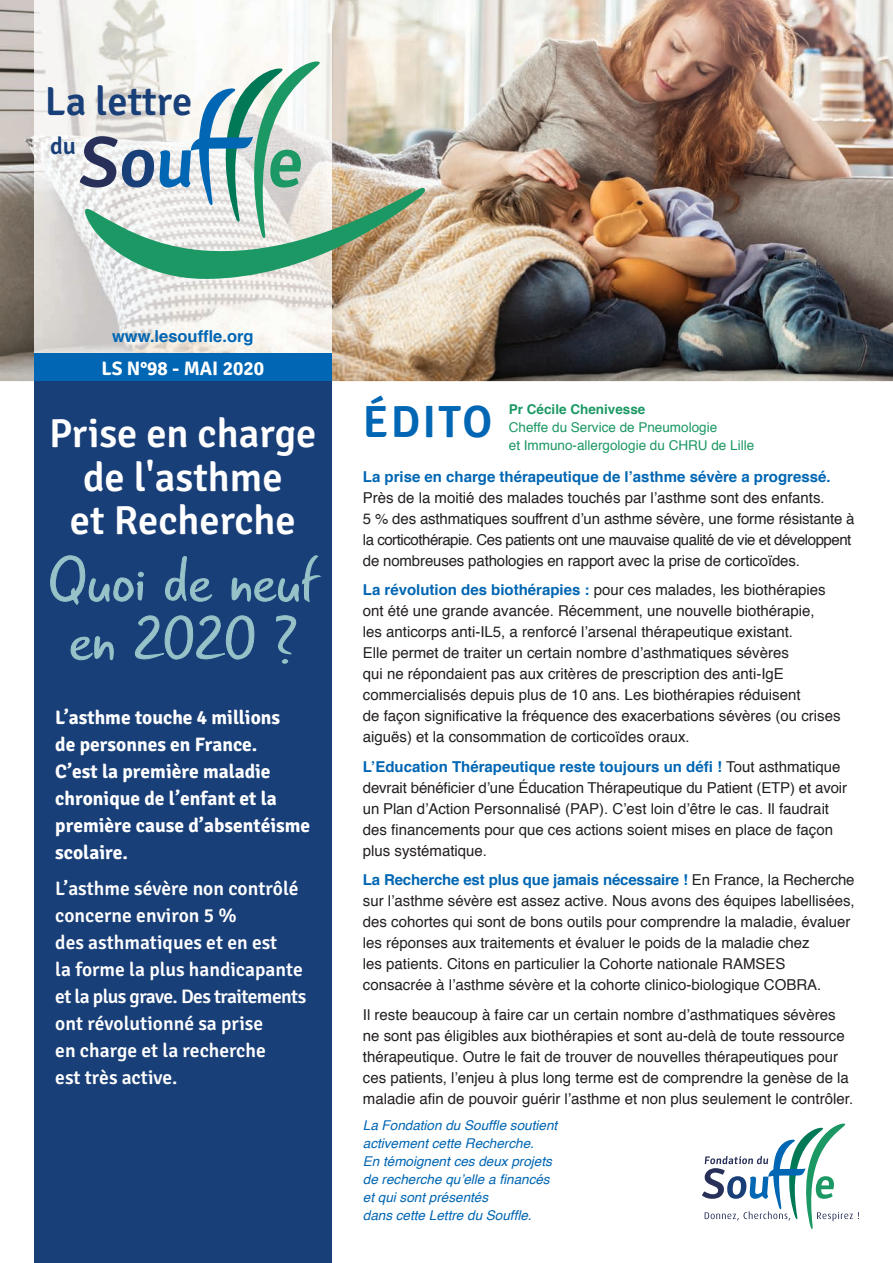
<style>
.page{position:relative;width:893px;height:1263px;background:#fff}
.page>*{position:absolute;margin:0;border:0;box-sizing:border-box;transform-origin:0 0}
.t1{font:64.5px/58.5px "Gunny Rewritten";color:#96c2c8;text-align:center}
.t2{font:600 45px "Signika";letter-spacing:.05em;color:#0166b3}
.t3{font:600 40.5px/43.5px "Signika Negative";color:#fff;text-align:center}
.t4{font:600 40.5px "Signika Negative";color:#193f78}
.t5{font:600 24px "Signika Negative";color:#193f78}
.t6{font:600 19.5px/27px "Signika Negative";color:#fff}
.t7{font:700 19.5px/27px "Signika Negative";color:#fff}
.t8{font:700 16.5px "Helvetica";color:#0166b3}
.t9{font:15px/21px "Helvetica";color:#231f20}
.t10{font:700 15px "Helvetica";color:#0166b3}
.t11{font:italic 13.5px/18px "Helvetica";color:#0166b3}
.t12{font:13.5px/18px "Helvetica";color:#1c9864}
.t13{font:700 13.5px "Helvetica";color:#1c9864}
.s1{font-weight:700;color:#0166b3}
</style>
<div class="page">
<img style="left:0;top:0;width:893px;height:381px">
<img style="left:34px;top:0;width:298px;height:353px">
<svg style="left:702px;top:1123px;width:157px;height:106px"></svg>
<div style="left:34px;top:353px;width:298px;height:28px;background:#0166b3"></div>
<div style="left:34px;top:381px;width:298px;height:882px;background:#193f78"></div>
<svg style="left:50px;top:555px;width:94px;height:50px"></svg>
<svg style="left:165px;top:556px;width:47px;height:46px"></svg>
<svg style="left:231px;top:555px;width:91px;height:47px"></svg>
<svg style="left:70px;top:636px;width:44px;height:25px"></svg>
<svg style="left:134px;top:615px;width:121px;height:45px"></svg>
<svg style="left:276px;top:615px;width:21px;height:49px"></svg>
<svg style="left:80px;top:61px;width:346px;height:219px"></svg>
<h3 class="t4" style="left:45px;top:78px;width:149px">La lettre</h3>
<h3 class="t5" style="left:50px;top:132px;width:27px">du</h3>
<p class="t8" style="left:112px;top:323px;width:143px">www.lesouffle.org</p>
<h3 class="t7" style="left:102px;top:355px;width:164px">LS N°98 - MAI 2020</h3>
<h3 class="t3" style="left:49px;top:412px;width:269px">Prise en charge de l'asthme<br>et Recherche</h3>
<h1 class="t1" style="left:48px;top:553px;width:271px">Quoi de neuf en 2020 ?</h1>
<h3 class="t7" style="left:55px;top:704px;width:256px">L’asthme touche 4 millions<br>de personnes en France.<br>C’est la première maladie chronique de l’enfant et la première cause d’absentéisme scolaire.</h3>
<h3 class="t6" style="left:55px;top:875px;width:252px">L’asthme sévère non contrôlé concerne environ 5 %<br>des asthmatiques et en est<br>la forme la plus handicapante et la plus grave. Des traitements ont révolutionné sa prise<br>en charge et la recherche<br>est très active.</h3>
<h2 class="t2" style="left:363px;top:396px;width:131px">ÉDITO</h2>
<p class="t13" style="left:509px;top:398px;width:138px">Pr Cécile Chenivesse</p>
<p class="t12" style="left:509px;top:418px;width:247px">Cheffe du Service de Pneumologie<br>et Immuno-allergologie du CHRU de Lille</p>
<p class="t10" style="left:363px;top:464px;width:469px">La prise en charge thérapeutique de l’asthme sévère a progressé.</p>
<p class="t9" style="left:363px;top:487px;width:493px">Près de la moitié des malades touchés par l’asthme sont des enfants.<br>5 % des asthmatiques souffrent d’un asthme sévère, une forme résistante à la corticothérapie. Ces patients ont une mauvaise qualité de vie et développent de nombreuses pathologies en rapport avec la prise de corticoïdes.</p>
<p class="t9" style="left:363px;top:580px;width:479px"><span class="s1">La révolution des biothérapies :</span> pour ces malades, les biothérapies ont été une grande avancée. Récemment, une nouvelle biothérapie,<br>les anticorps anti-IL5, a renforcé l’arsenal thérapeutique existant.<br>Elle permet de traiter un certain nombre d’asthmatiques sévères<br>qui ne répondaient pas aux critères de prescription des anti-IgE commercialisés depuis plus de 10 ans. Les biothérapies réduisent<br>de façon significative la fréquence des exacerbations sévères (ou crises aiguës) et la consommation de corticoïdes oraux.</p>
<p class="t9" style="left:363px;top:757px;width:486px"><span class="s1">L’Education Thérapeutique reste toujours un défi !</span> Tout asthmatique devrait bénéficier d’une Éducation Thérapeutique du Patient (ETP) et avoir un Plan d’Action Personnalisé (PAP). C’est loin d’être le cas. Il faudrait des financements pour que ces actions soient mises en place de façon plus systématique.</p>
<p class="t9" style="left:363px;top:870px;width:493px"><span class="s1">La Recherche est plus que jamais nécessaire !</span> En France, la Recherche sur l’asthme sévère est assez active. Nous avons des équipes labellisées, des cohortes qui sont de bons outils pour comprendre la maladie, évaluer les réponses aux traitements et évaluer le poids de la maladie chez<br>les patients. Citons en particulier la Cohorte nationale RAMSES consacrée à l’asthme sévère et la cohorte clinico-biologique COBRA.</p>
<p class="t9" style="left:363px;top:1005px;width:492px">Il reste beaucoup à faire car un certain nombre d’asthmatiques sévères ne sont pas éligibles aux biothérapies et sont au-delà de toute ressource thérapeutique. Outre le fait de trouver de nouvelles thérapeutiques pour ces patients, l’enjeu à plus long terme est de comprendre la genèse de la maladie afin de pouvoir guérir l’asthme et non plus seulement le contrôler.</p>
<p class="t11" style="left:363px;top:1117px;width:196px">La Fondation du Souffle soutient activement cette Recherche.<br>En témoignent ces deux projets de recherche qu’elle a financés et qui sont présentés<br>dans cette Lettre du Souffle.</p>
</div>
